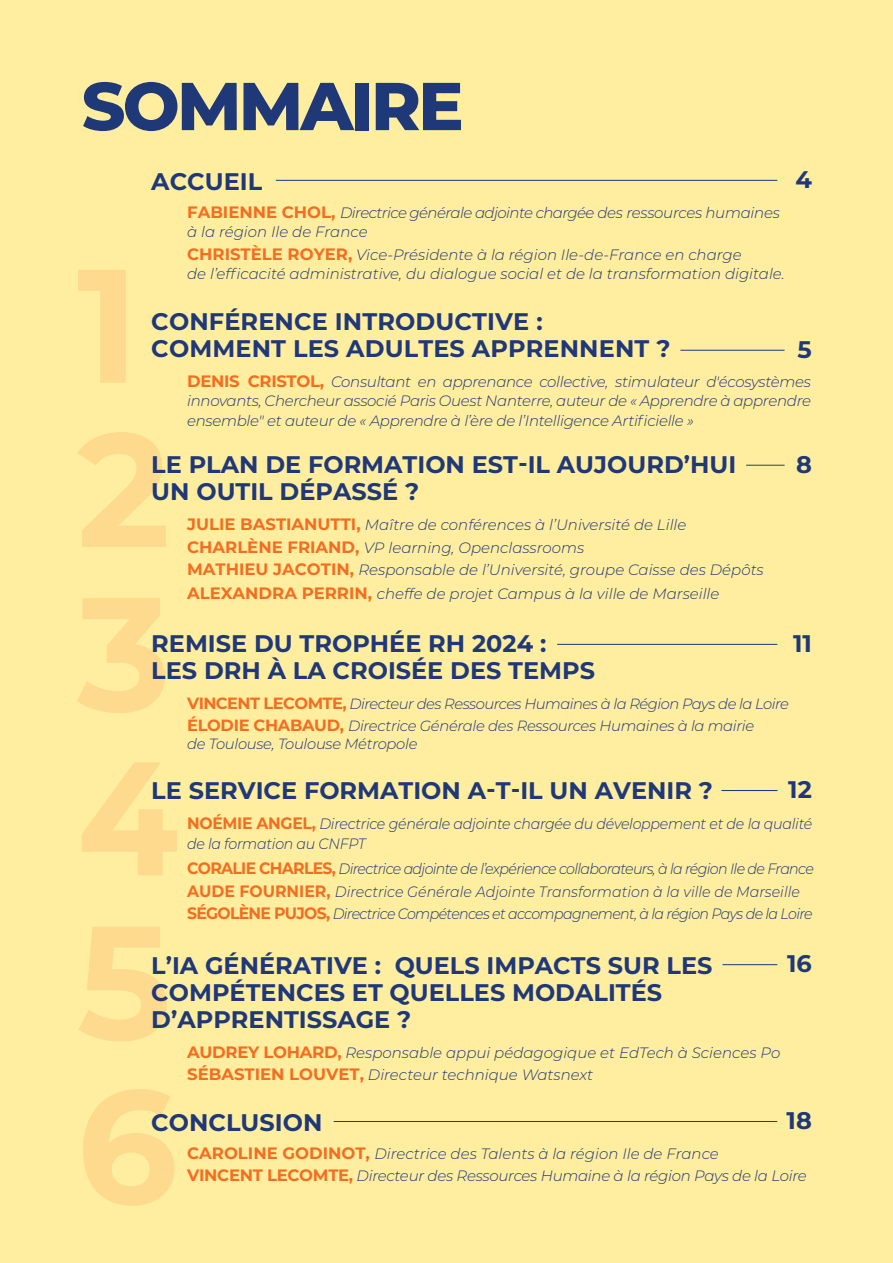
<style>
.page{position:relative;width:893px;height:1263px;background:#ffeda0}
.page>*{position:absolute;margin:0;border:0;box-sizing:border-box;transform-origin:0 0}
.t1{font:800 67.5px "Montserrat";letter-spacing:-.04em;color:#1f3878}
.t2{font:700 24px/27px "Montserrat";color:#1f3878}
.t3{font:italic 300 15px/22.5px "Montserrat";letter-spacing:-.015em;color:#1f3878}
.t4{font:italic 300 15px/22.5px "Montserrat";letter-spacing:-.045em;color:#1f3878;scale:.95 1}
.t5{font:italic 300 15px/19.5px "Montserrat";letter-spacing:-.015em;color:#1f3878;scale:.95 1}
.t6{font:italic 300 15px/19.5px "Montserrat";letter-spacing:-.035em;color:#1f3878}
.t7{font:italic 300 14.7px/22.5px "Montserrat";letter-spacing:-.02em;color:#1f3878}
.s1{font-weight:700;font-style:normal;font-size:16.5px;color:#f36e21}
.s2{font-weight:700;font-style:normal;font-size:16.2px;color:#f36e21}
</style>
<div class="page">
<svg style="left:78px;top:270px;width:48px;height:113px"></svg>
<svg style="left:78px;top:432px;width:88px;height:115px"></svg>
<svg style="left:77px;top:598px;width:88px;height:115px"></svg>
<svg style="left:82px;top:762px;width:95px;height:113px"></svg>
<svg style="left:79px;top:927px;width:88px;height:114px"></svg>
<svg style="left:83px;top:1089px;width:91px;height:117px"></svg>
<hr style="left:746px;top:465px;width:39px;height:1px;background:#1f3878">
<hr style="left:557px;top:644px;width:220px;height:1px;background:#1f3878">
<hr style="left:722px;top:964px;width:55px;height:1px;background:#1f3878">
<hr style="left:721px;top:790px;width:56px;height:1px;background:#1f3878">
<hr style="left:334px;top:1121px;width:443px;height:1px;background:#1f3878">
<hr style="left:276px;top:180px;width:501px;height:1px;background:#1f3878">
<hr style="left:680px;top:350px;width:105px;height:1px;background:#1f3878">
<h1 class="t1" style="left:82px;top:57px;width:383px">SOMMAIRE</h1>
<h2 class="t2" style="left:151px;top:166px;width:112px">ACCUEIL</h2>
<h2 class="t2" style="left:795px;top:165px;width:18px">4</h2>
<p class="t6" style="left:187px;top:202px;width:594px"><span class="s1">FABIENNE CHOL,</span> Directrice générale adjointe chargée des ressources humaines à la région Ile de France</p>
<p class="t3" style="left:187px;top:244px;width:599px;line-height:19.5px"><span class="s1">CHRISTÈLE ROYER,</span> Vice-Présidente à la région Ile-de-France en charge<br>de l’efficacité administrative, du dialogue social et de la transformation digitale.</p>
<h2 class="t2" style="left:151px;top:307px;width:521px">CONFÉRENCE INTRODUCTIVE :<br>COMMENT LES ADULTES APPRENNENT ?</h2>
<p class="t3" style="left:187px;top:371px;width:625px;line-height:19.5px;text-align:justify"><span class="s1">DENIS CRISTOL,</span> Consultant en apprenance collective, stimulateur d'écosystèmes innovants, Chercheur associé Paris Ouest Nanterre, auteur de « Apprendre à apprendre ensemble" et auteur de « Apprendre à l’ère de l’Intelligence Artificielle »</p>
<h2 class="t2" style="left:798px;top:335px;width:16px">5</h2>
<h2 class="t2" style="left:151px;top:450px;width:586px">LE PLAN DE FORMATION EST-IL AUJOURD’HUI</h2>
<h2 class="t2" style="left:796px;top:450px;width:17px">8</h2>
<h2 class="t2" style="left:151px;top:477px;width:269px">UN OUTIL DÉPASSÉ ?</h2>
<p class="t3" style="left:187px;top:513px;width:578px"><span class="s1">JULIE BASTIANUTTI,</span> Maître de conférences à l’Université de Lille<br><span class="s1">CHARLÈNE FRIAND,</span> VP learning, Openclassrooms<br><span class="s1">MATHIEU JACOTIN,</span> Responsable de l’Université, groupe Caisse des Dépôts</p>
<p class="t3" style="left:187px;top:582px;width:534px"><span class="s1">ALEXANDRA PERRIN,</span> cheffe de projet Campus à la ville de Marseille</p>
<h2 class="t2" style="left:151px;top:629px;width:397px">REMISE DU TROPHÉE RH 2024 :</h2>
<h2 class="t2" style="left:793px;top:629px;width:20px">11</h2>
<h2 class="t2" style="left:151px;top:656px;width:445px">LES DRH À LA CROISÉE DES TEMPS</h2>
<p class="t7" style="left:187px;top:692px;width:603px"><span class="s2">VINCENT LECOMTE,</span> Directeur des Ressources Humaines à la Région Pays de la Loire<br><span class="s2">ÉLODIE CHABAUD,</span> Directrice Générale des Ressources Humaines à la mairie</p>
<p class="t7" style="left:187px;top:732px;width:232px">de Toulouse, Toulouse Métropole</p>
<h2 class="t2" style="left:151px;top:776px;width:563px">LE SERVICE FORMATION A-T-IL UN AVENIR ?</h2>
<h2 class="t2" style="left:788px;top:775px;width:25px">12</h2>
<p class="t5" style="left:187px;top:814px;width:660px"><span class="s1">NOÉMIE ANGEL,</span> Directrice générale adjointe chargée du développement et de la qualité de la formation au CNFPT</p>
<p class="t4" style="left:187px;top:857px;width:661px"><span class="s1">CORALIE CHARLES,</span> Directrice adjointe de l’expérience collaborateurs, à la région Ile de France<br><span class="s1">AUDE FOURNIER,</span> Directrice Générale Adjointe Transformation à la ville de Marseille<br><span class="s1">SÉGOLÈNE PUJOS,</span> Directrice Compétences et accompagnement, à la région Pays de la Loire</p>
<h2 class="t2" style="left:151px;top:950px;width:563px">L’IA GÉNÉRATIVE : QUELS IMPACTS SUR LES</h2>
<h2 class="t2" style="left:787px;top:949px;width:26px">16</h2>
<h2 class="t2" style="left:151px;top:977px;width:512px">COMPÉTENCES ET QUELLES MODALITÉS<br>D’APPRENTISSAGE ?</h2>
<p class="t3" style="left:187px;top:1041px;width:595px"><span class="s1">AUDREY LOHARD,</span> Responsable appui pédagogique et EdTech à Sciences Po<br><span class="s1">SÉBASTIEN LOUVET,</span> Directeur technique Watsnext</p>
<h2 class="t2" style="left:151px;top:1107px;width:173px">CONCLUSION</h2>
<h2 class="t2" style="left:787px;top:1106px;width:27px">18</h2>
<p class="t3" style="left:187px;top:1142px;width:621px"><span class="s1">CAROLINE GODINOT,</span> Directrice des Talents à la région Ile de France<br><span class="s1">VINCENT LECOMTE,</span> Directeur des Ressources Humaine à la région Pays de la Loire</p>
</div>
